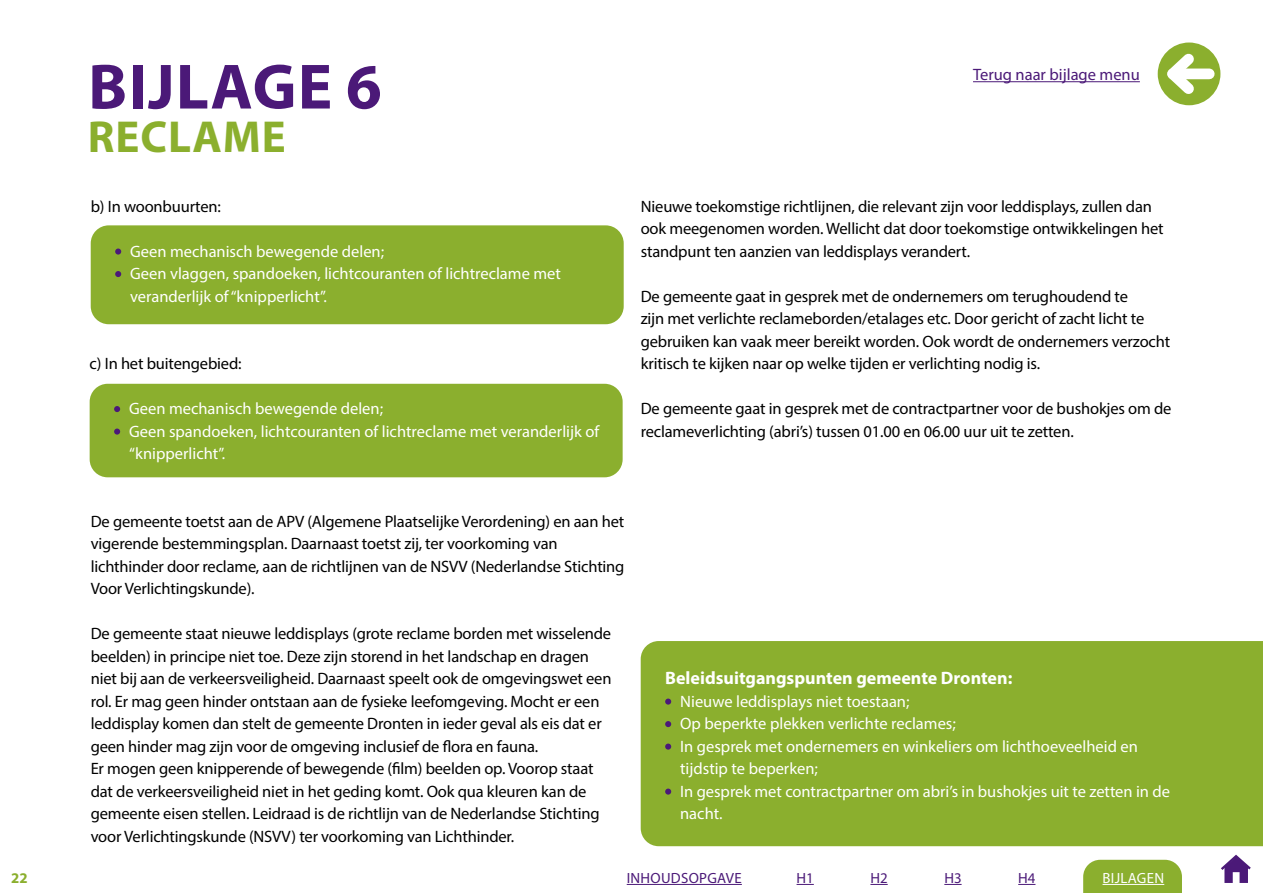
<style>
.page{position:relative;width:1263px;height:893px;background:#fff}
.page>*{position:absolute;margin:0;border:0;box-sizing:border-box;transform-origin:0 0}
.t1{font:700 64.5px "Myriad Pro";letter-spacing:.02em;color:#4b1978}
.t2{font:700 45px "Myriad Pro";letter-spacing:.02em;color:#8baf2e}
.t3{font:700 18px "Myriad Pro";color:#fff}
.t4{font:16.5px/22.5px "Myriad Pro";letter-spacing:-.01em;color:#000}
.t5{font:16.5px/22.5px "Myriad Pro";color:#fff}
.t6{font:16.5px "Myriad Pro";color:#4b1978}
.t7{font:14.85px "Myriad Pro";letter-spacing:.02em;color:#4b1978}
.t8{font:14.85px "Myriad Pro";letter-spacing:.02em;color:#fff}
.t9{font:700 14.85px "Myriad Pro";color:#8baf2e}
</style>
<div class="page">
<svg style="left:1221px;top:855px;width:30px;height:28px"></svg>
<div style="left:1083px;top:860px;width:99px;height:33px;background:#8baf2e"></div>
<hr style="left:627px;top:884px;width:115px;height:1px;background:#4b1978">
<hr style="left:1102px;top:884px;width:62px;height:1px;background:#fff">
<svg style="left:796px;top:884px;width:18px;height:1px"></svg>
<svg style="left:870px;top:884px;width:18px;height:1px"></svg>
<svg style="left:944px;top:884px;width:17px;height:1px"></svg>
<svg style="left:1018px;top:884px;width:17px;height:1px"></svg>
<div style="left:1158px;top:43px;width:62px;height:62px;background:#8baf2e;border-radius:50%"></div>
<div style="left:1172px;top:69px;width:37px;height:10px;background:#fff"></div>
<svg style="left:1157px;top:44px;width:47px;height:60px"></svg>
<div style="left:91px;top:225px;width:533px;height:99px;background:#8baf2e;border-radius:18px"></div>
<svg style="left:115px;top:249px;width:6px;height:6px"></svg>
<svg style="left:115px;top:271px;width:6px;height:6px"></svg>
<div style="left:90px;top:384px;width:533px;height:93px;background:#8baf2e;border-radius:18px"></div>
<svg style="left:114px;top:406px;width:6px;height:6px"></svg>
<svg style="left:114px;top:429px;width:6px;height:6px"></svg>
<div style="left:641px;top:641px;width:622px;height:205px;background:#8baf2e"></div>
<svg style="left:665px;top:699px;width:6px;height:6px"></svg>
<svg style="left:665px;top:721px;width:6px;height:6px"></svg>
<svg style="left:665px;top:744px;width:6px;height:6px"></svg>
<svg style="left:665px;top:789px;width:6px;height:6px"></svg>
<hr style="left:973px;top:81px;width:167px;height:1px;background:#4b1978">
<h1 class="t1" style="left:88px;top:45px;width:295px">BIJLAGE 6</h1>
<h2 class="t2" style="left:88px;top:107px;width:199px">RECLAME</h2>
<p class="t4" style="left:91px;top:194px;width:132px">b) In woonbuurten:</p>
<p class="t5" style="left:130px;top:239px;width:432px">Geen mechanisch bewegende delen;<br>Geen vlaggen, spandoeken, lichtcouranten of lichtreclame met veranderlijk of “knipperlicht”.</p>
<p class="t4" style="left:90px;top:352px;width:153px">c) In het buitengebied:</p>
<p class="t5" style="left:129px;top:397px;width:472px">Geen mechanisch bewegende delen;<br>Geen spandoeken, lichtcouranten of lichtreclame met veranderlijk of “knipperlicht”.</p>
<p class="t6" style="left:973px;top:64px;width:168px">Terug naar bijlage menu</p>
<p class="t4" style="left:641px;top:195px;width:524px">Nieuwe toekomstige richtlijnen, die relevant zijn voor leddisplays, zullen dan ook meegenomen worden. Wellicht dat door toekomstige ontwikkelingen het standpunt ten aanzien van leddisplays verandert.</p>
<p class="t4" style="left:641px;top:285px;width:531px">De gemeente gaat in gesprek met de ondernemers om terughoudend te<br>zijn met verlichte reclameborden/etalages etc. Door gericht of zacht licht te gebruiken kan vaak meer bereikt worden. Ook wordt de ondernemers verzocht kritisch te kijken naar op welke tijden er verlichting nodig is.</p>
<p class="t4" style="left:641px;top:397px;width:532px">De gemeente gaat in gesprek met de contractpartner voor de bushokjes om de reclameverlichting (abri’s) tussen 01.00 en 06.00 uur uit te zetten.</p>
<p class="t4" style="left:91px;top:509px;width:535px">De gemeente toetst aan de APV (Algemene Plaatselijke Verordening) en aan het vigerende bestemmingsplan. Daarnaast toetst zij, ter voorkoming van lichthinder door reclame, aan de richtlijnen van de NSVV (Nederlandse Stichting Voor Verlichtingskunde).</p>
<p class="t4" style="left:91px;top:622px;width:522px">De gemeente staat nieuwe leddisplays (grote reclame borden met wisselende beelden) in principe niet toe. Deze zijn storend in het landschap en dragen niet bij aan de verkeersveiligheid. Daarnaast speelt ook de omgevingswet een rol. Er mag geen hinder ontstaan aan de fysieke leefomgeving. Mocht er een leddisplay komen dan stelt de gemeente Dronten in ieder geval als eis dat er geen hinder mag zijn voor de omgeving inclusief de flora en fauna.<br>Er mogen geen knipperende of bewegende (film) beelden op. Voorop staat dat de verkeersveiligheid niet in het geding komt. Ook qua kleuren kan de gemeente eisen stellen. Leidraad is de richtlijn van de Nederlandse Stichting voor Verlichtingskunde (NSVV) ter voorkoming van Lichthinder.</p>
<p class="t3" style="left:665px;top:666px;width:349px">Beleidsuitgangspunten gemeente Dronten:</p>
<p class="t5" style="left:680px;top:689px;width:491px">Nieuwe leddisplays niet toestaan;<br>Op beperkte plekken verlichte reclames;<br>In gesprek met ondernemers en winkeliers om lichthoeveelheid en tijdstip te beperken;<br>In gesprek met contractpartner om abri’s in bushokjes uit te zetten in de nacht.</p>
<p class="t9" style="left:11px;top:868px;width:18px">22</p>
<p class="t7" style="left:627px;top:869px;width:116px">INHOUDSOPGAVE</p>
<p class="t7" style="left:796px;top:869px;width:19px">H1</p>
<p class="t7" style="left:870px;top:869px;width:19px">H2</p>
<p class="t7" style="left:944px;top:869px;width:19px">H3</p>
<p class="t7" style="left:1018px;top:869px;width:19px">H4</p>
<p class="t8" style="left:1102px;top:869px;width:63px">BIJLAGEN</p>
</div>
